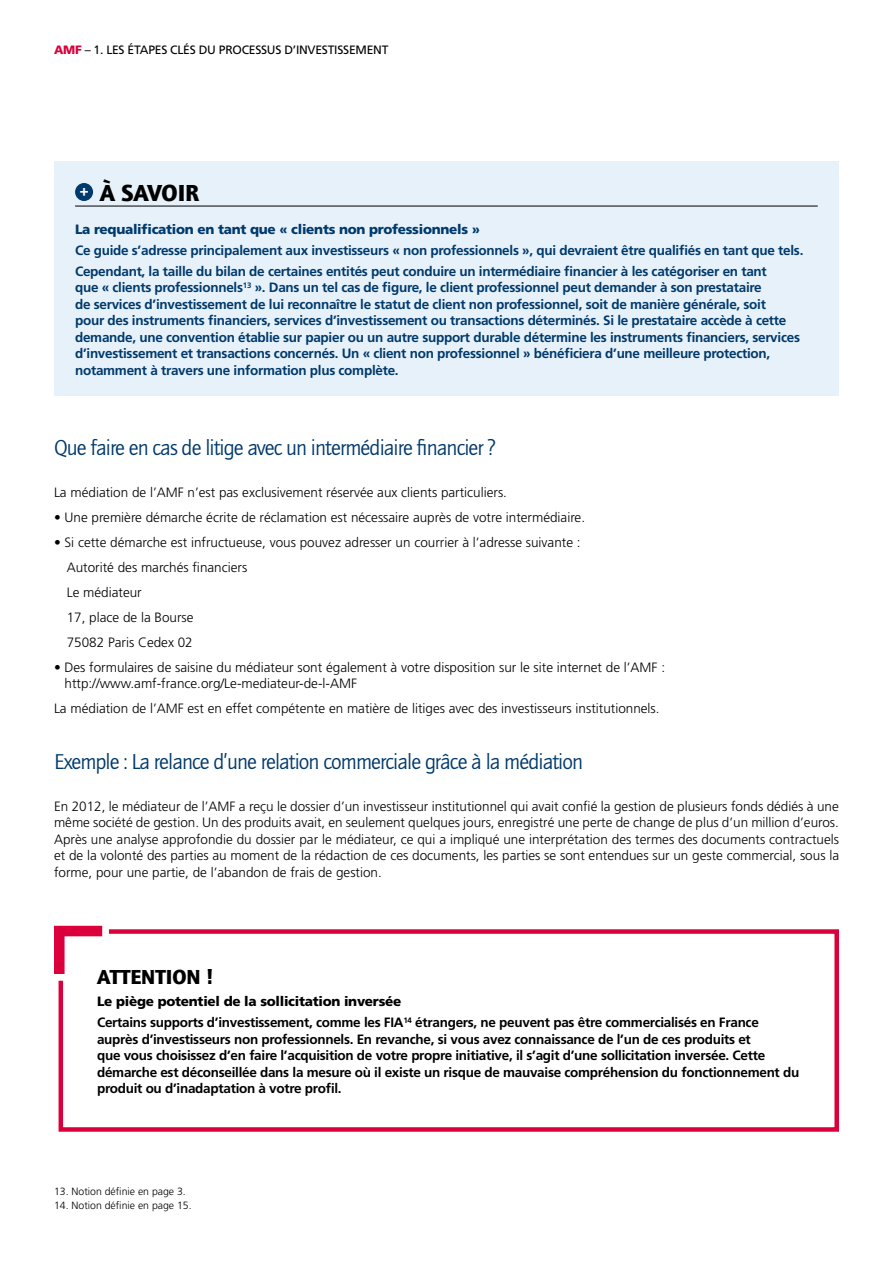
<style>
.page{position:relative;width:893px;height:1263px;background:#fff}
.page>*{position:absolute;margin:0;border:0;box-sizing:border-box;transform-origin:0 0}
.t1{font:900 24px "Quay Sans ITC";letter-spacing:-.01em;color:#000}
.t2{font:22.2px "Quay Sans";letter-spacing:-.04em;color:#00396b}
.t3{font:900 21px "Quay Sans ITC";color:#000}
.t4{font:300 13.5px/16.5px "Frutiger";color:#000}
.t5{font:700 13.5px/16.5px "Frutiger";letter-spacing:-.02em;color:#00396b}
.t6{font:700 13.5px/16.5px "Frutiger";letter-spacing:-.02em;color:#000}
.t7{font:900 13.5px "Frutiger";letter-spacing:-.02em;color:#00396b}
.t8{font:12.15px "Frutiger";letter-spacing:-.02em;color:#000}
.t9{font:300 10.5px "Frutiger";color:#000}
.s1{font-weight:900;color:#db003b}
.s2{font-weight:900}
</style>
<div class="page">
<div style="left:59px;top:929px;width:780px;height:203px;border:4px solid #db003b"></div>
<svg style="left:54px;top:925px;width:55px;height:56px"></svg>
<div style="left:54px;top:162px;width:785px;height:234px;background:#e6f1f9"></div>
<hr style="left:75px;top:206px;width:743px;height:1px;background:#000">
<div style="left:75px;top:183px;width:18px;height:18px;background:#00396b;border-radius:50%"></div>
<p class="t8" style="left:54px;top:42px;width:336px"><span class="s1">AMF</span> – 1. LES ÉTAPES CLÉS DU PROCESSUS D’INVESTISSEMENT</p>
<h1 class="t1" style="left:80px;top:178px;width:121px"><sup>+</sup> À SAVOIR</h1>
<p class="t7" style="left:75px;top:221px;width:406px">La requalification en tant que « clients non professionnels »</p>
<p class="t5" style="left:75px;top:240px;width:730px;line-height:20.7px">Ce guide s’adresse principalement aux investisseurs « non professionnels », qui devraient être qualifiés en tant que tels.<br>Cependant, la taille du bilan de certaines entités peut conduire un intermédiaire financier à les catégoriser en tant</p>
<p class="t5" style="left:75px;top:279px;width:726px">que « clients professionnels<sup>13</sup> ». Dans un tel cas de figure, le client professionnel peut demander à son prestataire<br>de services d’investissement de lui reconnaître le statut de client non professionnel, soit de manière générale, soit<br>pour des instruments financiers, services d’investissement ou transactions déterminés. Si le prestataire accède à cette demande, une convention établie sur papier ou un autre support durable détermine les instruments financiers, services d’investissement et transactions concernés. Un « client non professionnel » bénéficiera d’une meilleure protection, notamment à travers une information plus complète.</p>
<h2 class="t2" style="left:54px;top:436px;width:443px">Que faire en cas de litige avec un intermédiaire financier ?</h2>
<p class="t4" style="left:54px;top:484px;width:454px">La médiation de l’AMF n’est pas exclusivement réservée aux clients particuliers.</p>
<p class="t4" style="left:54px;top:509px;width:533px">• Une première démarche écrite de réclamation est nécessaire auprès de votre intermédiaire.</p>
<p class="t4" style="left:67px;top:530px;width:515px;line-height:25px;text-indent:-13px">• Si cette démarche est infructueuse, vous pouvez adresser un courrier à l’adresse suivante :<br>Autorité des marchés financiers<br>Le médiateur<br>17, place de la Bourse<br>75082 Paris Cedex 02</p>
<p class="t4" style="left:65px;top:659px;width:602px;text-indent:-11px">• Des formulaires de saisine du médiateur sont également à votre disposition sur le site internet de l’AMF : http://www.amf-france.org/Le-mediateur-de-l-AMF</p>
<p class="t4" style="left:54px;top:700px;width:607px">La médiation de l’AMF est en effet compétente en matière de litiges avec des investisseurs institutionnels.</p>
<h2 class="t2" style="left:54px;top:749px;width:531px">Exemple : La relance d’une relation commerciale grâce à la médiation</h2>
<p class="t4" style="left:54px;top:798px;width:787px;text-align:justify">En 2012, le médiateur de l’AMF a reçu le dossier d’un investisseur institutionnel qui avait confié la gestion de plusieurs fonds dédiés à une même société de gestion. Un des produits avait, en seulement quelques jours, enregistré une perte de change de plus d’un million d’euros.<br>Après une analyse approfondie du dossier par le médiateur, ce qui a impliqué une interprétation des termes des documents contractuels et de la volonté des parties au moment de la rédaction de ces documents, les parties se sont entendues sur un geste commercial, sous la forme, pour une partie, de l’abandon de frais de gestion.</p>
<h3 class="t3" style="left:97px;top:964px;width:118px">ATTENTION !</h3>
<p class="t6" style="left:97px;top:991px;width:663px;line-height:20.7px"><span class="s2">Le piège potentiel de la sollicitation inversée<br></span>Certains supports d’investissement, comme les FIA<sup>14</sup> étrangers, ne peuvent pas être commercialisés en France</p>
<p class="t6" style="left:97px;top:1031px;width:704px">auprès d’investisseurs non professionnels. En revanche, si vous avez connaissance de l’un de ces produits et<br>que vous choisissez d’en faire l’acquisition de votre propre initiative, il s’agit d’une sollicitation inversée. Cette démarche est déconseillée dans la mesure où il existe un risque de mauvaise compréhension du fonctionnement du produit ou d’inadaptation à votre profil.</p>
<p class="t9" style="left:54px;top:1185px;width:133px">13. Notion définie en page 3.</p>
<p class="t9" style="left:54px;top:1199px;width:139px">14. Notion définie en page 15.</p>
</div>
